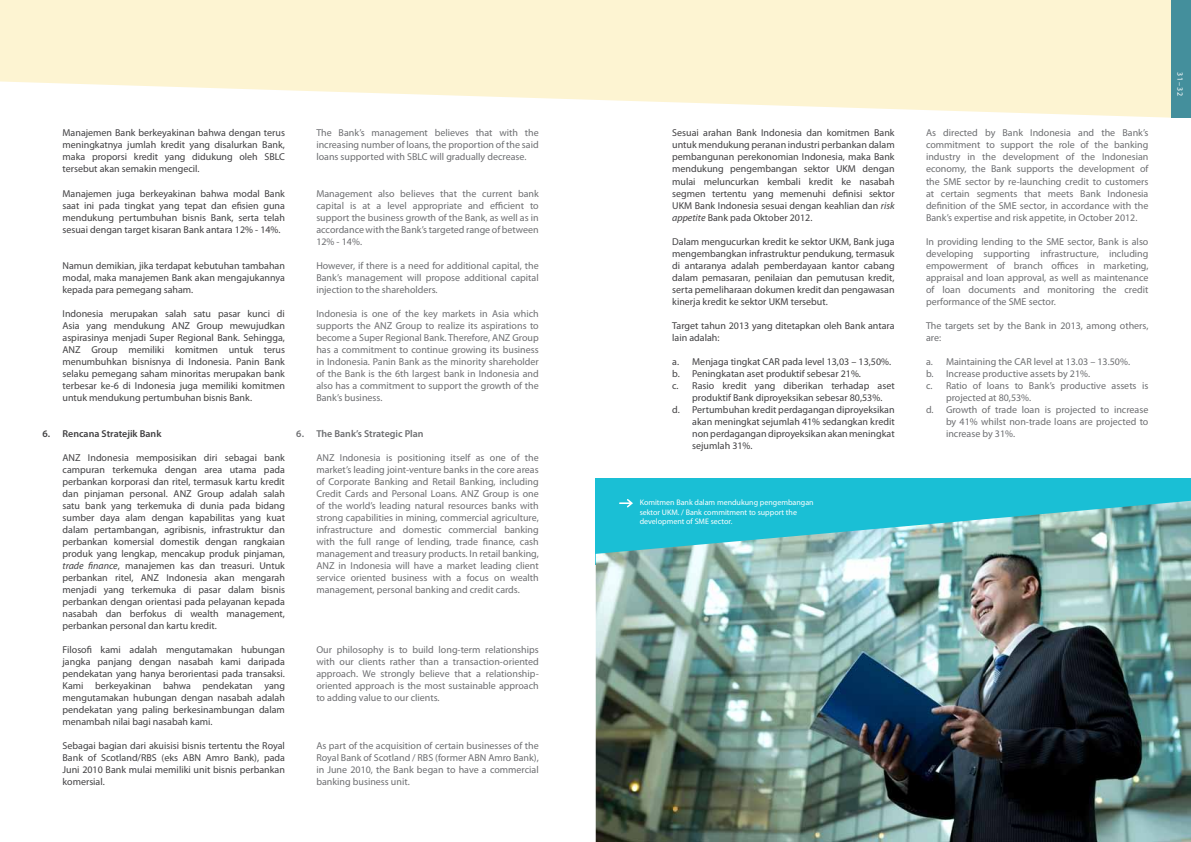
<style>
.page{position:relative;width:1191px;height:842px;background:#fff}
.page>*{position:absolute;margin:0;border:0;box-sizing:border-box;transform-origin:0 0}
.t1{font:10px/12px "Myriad Pro";color:#414042;text-align:justify}
.t2{font:10px/12px "Myriad Pro";color:#6d6e71;text-align:justify}
.t3{font:600 10px "Myriad Pro";color:#6d6e71}
.t4{font:600 10px "Myriad Pro";color:#414042}
.t5{font:8px/9.6px "Myriad Pro";color:#fff}
.s1{font-style:italic}
</style>
<div class="page">
<svg style="left:0;top:0;width:1171px;height:118px;fill:#fdf4d2"></svg>
<div style="left:1171px;top:0;width:20px;height:118px;background:#448f9c"></div>
<div style="left:595px;top:478px;width:596px;height:86px;background:#1abfd5"></div>
<img style="left:596px;top:501px;width:595px;height:341px">
<svg style="left:619px;top:499px;width:14px;height:8px"></svg>
<p class="t1" style="left:63px;top:127px;width:224px">Manajemen Bank berkeyakinan bahwa dengan terus meningkatnya jumlah kredit yang disalurkan Bank, maka proporsi kredit yang didukung oleh SBLC tersebut akan semakin mengecil.</p>
<p class="t1" style="left:63px;top:187px;width:224px">Manajemen juga berkeyakinan bahwa modal Bank saat ini pada tingkat yang tepat dan efisien guna mendukung pertumbuhan bisnis Bank, serta telah sesuai dengan target kisaran Bank antara 12% - 14%.</p>
<p class="t1" style="left:63px;top:259px;width:224px">Namun demikian, jika terdapat kebutuhan tambahan modal, maka manajemen Bank akan mengajukannya kepada para pemegang saham.</p>
<p class="t1" style="left:63px;top:307px;width:224px">Indonesia merupakan salah satu pasar kunci di Asia yang mendukung ANZ Group mewujudkan aspirasinya menjadi Super Regional Bank. Sehingga, ANZ Group memiliki komitmen untuk terus menumbuhkan bisnisnya di Indonesia. Panin Bank selaku pemegang saham minoritas merupakan bank terbesar ke-6 di Indonesia juga memiliki komitmen untuk mendukung pertumbuhan bisnis Bank.</p>
<p class="t4" style="left:43px;top:427px;width:120px">6. Rencana Stratejik Bank</p>
<p class="t1" style="left:63px;top:451px;width:224px">ANZ Indonesia memposisikan diri sebagai bank campuran terkemuka dengan area utama pada perbankan korporasi dan ritel, termasuk kartu kredit dan pinjaman personal. ANZ Group adalah salah satu bank yang terkemuka di dunia pada bidang sumber daya alam dengan kapabilitas yang kuat dalam pertambangan, agribisnis, infrastruktur dan perbankan komersial domestik dengan rangkaian produk yang lengkap, mencakup produk pinjaman, <span class="s1">trade finance</span>, manajemen kas dan treasuri. Untuk perbankan ritel, ANZ Indonesia akan mengarah menjadi yang terkemuka di pasar dalam bisnis perbankan dengan orientasi pada pelayanan kepada nasabah dan berfokus di wealth management, perbankan personal dan kartu kredit.</p>
<p class="t1" style="left:63px;top:643px;width:224px">Filosofi kami adalah mengutamakan hubungan jangka panjang dengan nasabah kami daripada pendekatan yang hanya berorientasi pada transaksi.<br>Kami berkeyakinan bahwa pendekatan yang mengutamakan hubungan dengan nasabah adalah pendekatan yang paling berkesinambungan dalam menambah nilai bagi nasabah kami.</p>
<p class="t1" style="left:63px;top:739px;width:224px">Sebagai bagian dari akuisisi bisnis tertentu the Royal Bank of Scotland/RBS (eks ABN Amro Bank), pada Juni 2010 Bank mulai memiliki unit bisnis perbankan komersial.</p>
<p class="t2" style="left:316px;top:127px;width:224px">The Bank’s management believes that with the increasing number of loans, the proportion of the said loans supported with SBLC will gradually decrease.</p>
<p class="t2" style="left:316px;top:187px;width:224px">Management also believes that the current bank capital is at a level appropriate and efficient to support the business growth of the Bank, as well as in accordance with the Bank’s targeted range of between 12% - 14%.</p>
<p class="t2" style="left:316px;top:259px;width:224px">However, if there is a need for additional capital, the Bank’s management will propose additional capital injection to the shareholders.</p>
<p class="t2" style="left:316px;top:307px;width:224px">Indonesia is one of the key markets in Asia which supports the ANZ Group to realize its aspirations to become a Super Regional Bank. Therefore, ANZ Group has a commitment to continue growing its business in Indonesia. Panin Bank as the minority shareholder of the Bank is the 6th largest bank in Indonesia and also has a commitment to support the growth of the Bank’s business.</p>
<p class="t3" style="left:296px;top:427px;width:129px">6. The Bank’s Strategic Plan</p>
<p class="t2" style="left:316px;top:451px;width:224px">ANZ Indonesia is positioning itself as one of the market’s leading joint-venture banks in the core areas of Corporate Banking and Retail Banking, including Credit Cards and Personal Loans. ANZ Group is one of the world’s leading natural resources banks with strong capabilities in mining, commercial agriculture, infrastructure and domestic commercial banking with the full range of lending, trade finance, cash management and treasury products. In retail banking, ANZ in Indonesia will have a market leading client service oriented business with a focus on wealth management, personal banking and credit cards.</p>
<p class="t2" style="left:316px;top:643px;width:224px">Our philosophy is to build long-term relationships with our clients rather than a transaction-oriented approach. We strongly believe that a relationship&shy;oriented approach is the most sustainable approach to adding value to our clients.</p>
<p class="t2" style="left:316px;top:739px;width:224px">As part of the acquisition of certain businesses of the Royal Bank of Scotland / RBS (former ABN Amro Bank), in June 2010, the Bank began to have a commercial banking business unit.</p>
<p class="t1" style="left:672px;top:127px;width:224px">Sesuai arahan Bank Indonesia dan komitmen Bank untuk mendukung peranan industri perbankan dalam pembangunan perekonomian Indonesia, maka Bank mendukung pengembangan sektor UKM dengan mulai meluncurkan kembali kredit ke nasabah segmen tertentu yang memenuhi definisi sektor UKM Bank Indonesia sesuai dengan keahlian dan <span class="s1">risk appetite</span> Bank pada Oktober 2012.</p>
<p class="t1" style="left:672px;top:235px;width:224px">Dalam mengucurkan kredit ke sektor UKM, Bank juga mengembangkan infrastruktur pendukung, termasuk di antaranya adalah pemberdayaan kantor cabang dalam pemasaran, penilaian dan pemutusan kredit, serta pemeliharaan dokumen kredit dan pengawasan kinerja kredit ke sektor UKM tersebut.</p>
<p class="t1" style="left:672px;top:319px;width:224px">Target tahun 2013 yang ditetapkan oleh Bank antara lain adalah:</p>
<p class="t1" style="left:672px;top:355px;width:220px">a. Menjaga tingkat CAR pada level 13,03 – 13,50%.</p>
<p class="t1" style="left:672px;top:367px;width:190px">b. Peningkatan aset produktif sebesar 21%.</p>
<p class="t1" style="left:672px;top:379px;width:224px">c. Rasio kredit yang diberikan terhadap aset</p>
<p class="t1" style="left:692px;top:391px;width:192px">produktif Bank diproyeksikan sebesar 80,53%.</p>
<p class="t1" style="left:672px;top:403px;width:224px">d. Pertumbuhan kredit perdagangan diproyeksikan</p>
<p class="t1" style="left:692px;top:415px;width:204px">akan meningkat sejumlah 41% sedangkan kredit</p>
<p class="t1" style="left:692px;top:427px;width:204px">non perdagangan diproyeksikan akan meningkat</p>
<p class="t1" style="left:692px;top:439px;width:62px">sejumlah 31%.</p>
<p class="t5" style="left:639px;top:497px;width:175px">Komitmen Bank dalam mendukung pengembangan sektor UKM. / Bank commitment to support the development of SME sector.</p>
<p class="t2" style="left:926px;top:127px;width:224px">As directed by Bank Indonesia and the Bank’s commitment to support the role of the banking industry in the development of the Indonesian economy, the Bank supports the development of the SME sector by re-launching credit to customers at certain segments that meets Bank Indonesia definition of the SME sector, in accordance with the Bank’s expertise and risk appetite, in October 2012.</p>
<p class="t2" style="left:926px;top:235px;width:224px">In providing lending to the SME sector, Bank is also developing supporting infrastructure, including empowerment of branch offices in marketing, appraisal and loan approval, as well as maintenance of loan documents and monitoring the credit performance of the SME sector.</p>
<p class="t2" style="left:926px;top:319px;width:224px">The targets set by the Bank in 2013, among others, are:</p>
<p class="t2" style="left:926px;top:355px;width:206px">a. Maintaining the CAR level at 13.03 – 13.50%.</p>
<p class="t2" style="left:926px;top:367px;width:166px">b. Increase productive assets by 21%.</p>
<p class="t2" style="left:926px;top:379px;width:224px">c. Ratio of loans to Bank’s productive assets is</p>
<p class="t2" style="left:946px;top:391px;width:87px">projected at 80,53%.</p>
<p class="t2" style="left:926px;top:403px;width:224px">d. Growth of trade loan is projected to increase</p>
<p class="t2" style="left:946px;top:415px;width:204px">by 41% whilst non-trade loans are projected to</p>
<p class="t2" style="left:946px;top:427px;width:71px">increase by 31%.</p>
<p class="t5" style="left:1185px;top:72px;width:25px;rotate:90deg">31 – 32</p>
</div>
